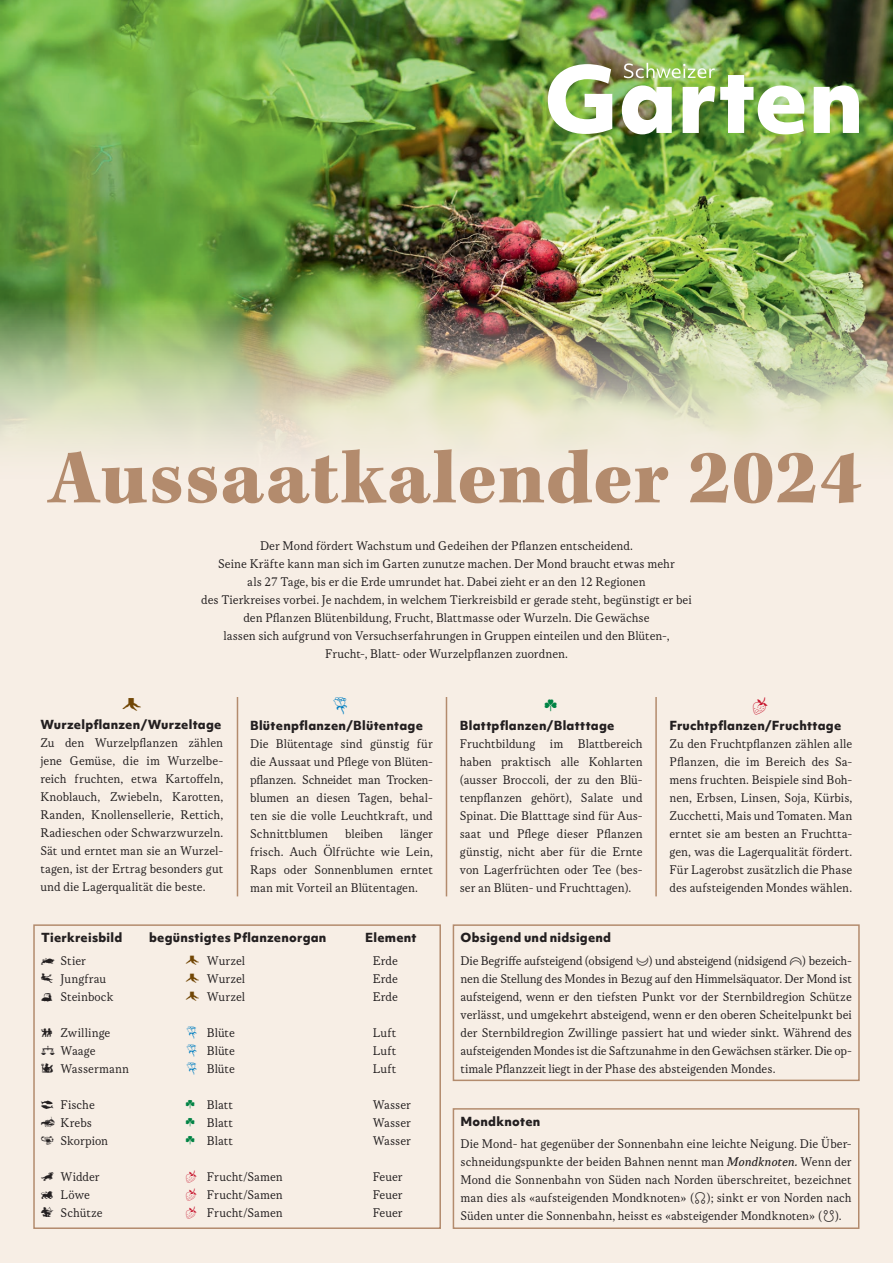
<style>
.page{position:relative;width:893px;height:1263px;background:#fff}
.page>*{position:absolute;margin:0;border:0;box-sizing:border-box;transform-origin:0 0}
.t1{font:900 79.5px "Kepler Std";letter-spacing:.015em;color:#b38b6d}
.t2{font:18.75px "Pflanzen";color:#724706}
.t3{font:18.75px "Cairo";color:#007ec1}
.t4{font:18.75px "Cairo";color:#008344}
.t5{font:18.75px "Cairo";color:#c7152d}
.t6{font:13.5px/18px "Korpus A";letter-spacing:-.005em;color:#231f20;text-align:justify}
.t7{font:800 12px "Objektiv Mk 1";letter-spacing:.02em;color:#231f20}
.s1{font-family:"L Astrology Pi Two"}
.s2{font-family:"Pflanzen";color:#724706}
.s3{font-family:"Cairo";color:#007ec1}
.s4{font-family:"Cairo";color:#008344}
.s5{font-family:"Cairo";color:#c7152d}
.s6{font-family:"L Astrology Pi One"}
.s7{font-family:"Korpus B12"}
</style>
<div class="page">
<img style="left:0;top:0;width:1px;height:1263px">
<div style="left:1px;top:0;width:892px;height:1263px;background:#f7eee5"></div>
<img style="left:0;top:0;width:893px;height:578px">
<div style="left:33px;top:924px;width:408px;height:305px;border:2px solid #b38b6d"></div>
<div style="left:453px;top:924px;width:407px;height:157px;border:2px solid #b38b6d"></div>
<div style="left:453px;top:1108px;width:406px;height:121px;border:2px solid #b38b6d"></div>
<svg style="left:548px;top:64px;width:64px;height:70px;background:#c9d9b4"></svg>
<svg style="left:814px;top:85px;width:45px;height:48px;background:#dee6cd"></svg>
<img style="left:622px;top:63px;width:182px;height:71px">
<hr style="left:237px;top:697px;width:1px;height:199px;background:#b38b6d">
<hr style="left:446px;top:697px;width:1px;height:199px;background:#b38b6d">
<hr style="left:655px;top:697px;width:2px;height:199px;background:#b38b6d">
<h1 class="t1" style="left:49px;top:432px;width:815px">Aussaatkalender 2024</h1>
<p class="t6" style="left:201px;top:536px;width:492px;text-align:center">Der Mond fördert Wachstum und Gedeihen der Pflanzen entscheidend.<br>Seine Kräfte kann man sich im Garten zunutze machen. Der Mond braucht etwas mehr<br>als 27 Tage, bis er die Erde umrundet hat. Dabei zieht er an den 12 Regionen<br>des Tierkreises vorbei. Je nachdem, in welchem Tierkreisbild er gerade steht, begünstigt er bei den Pflanzen Blütenbildung, Frucht, Blattmasse oder Wurzeln. Die Gewächse<br>lassen sich aufgrund von Versuchserfahrungen in Gruppen einteilen und den Blüten-, Frucht-, Blatt- oder Wurzelpflanzen zuordnen.</p>
<h2 class="t2" style="left:122px;top:694px;width:20px">W</h2>
<p class="t7" style="left:40px;top:716px;width:183px">Wurzelpflanzen/Wurzeltage</p>
<p class="t6" style="left:40px;top:734px;width:184px">Zu den Wurzelpflanzen zählen jene Gemüse, die im Wurzelbe&shy;reich fruchten, etwa Kartoffeln, Knoblauch, Zwiebeln, Karotten, Randen, Knollensellerie, Rettich, Radieschen oder Schwarzwurzeln.<br>Sät und erntet man sie an Wurzel&shy;tagen, ist der Ertrag besonders gut und die Lagerqualität die beste.</p>
<h2 class="t3" style="left:332px;top:697px;width:20px">)</h2>
<p class="t7" style="left:250px;top:717px;width:174px">Blütenpflanzen/Blütentage</p>
<p class="t6" style="left:250px;top:735px;width:184px">Die Blütentage sind günstig für die Aussaat und Pflege von Blüten&shy;pflanzen. Schneidet man Trocken&shy;blumen an diesen Tagen, behal&shy;ten sie die volle Leuchtkraft, und Schnittblumen</p>
<p class="t6" style="left:250px;top:825px;width:184px;text-indent:150px">länger frisch. Auch Ölfrüchte wie Lein, Raps oder Sonnenblumen erntet man mit Vorteil an Blütentagen.</p>
<p class="t6" style="left:345px;top:825px;width:40px">bleiben</p>
<p class="t7" style="left:41px;top:929px;width:83px">Tierkreisbild</p>
<p class="t7" style="left:149px;top:929px;width:179px">begünstigtes Pflanzenorgan</p>
<p class="t7" style="left:365px;top:929px;width:53px">Element</p>
<p class="t6" style="left:41px;top:951px;width:46px"><span class="s1">B</span> Stier</p>
<p class="t6" style="left:186px;top:951px;width:61px"><span class="s2">W</span> Wurzel</p>
<p class="t6" style="left:373px;top:951px;width:27px">Erde</p>
<p class="t6" style="left:41px;top:969px;width:67px"><span class="s1">F</span> Jungfrau</p>
<p class="t6" style="left:186px;top:969px;width:61px"><span class="s2">W</span> Wurzel</p>
<p class="t6" style="left:373px;top:969px;width:27px">Erde</p>
<p class="t6" style="left:41px;top:987px;width:74px"><span class="s1">J</span> Steinbock</p>
<p class="t6" style="left:186px;top:987px;width:61px"><span class="s2">W</span> Wurzel</p>
<p class="t6" style="left:373px;top:987px;width:27px">Erde</p>
<p class="t6" style="left:41px;top:1023px;width:71px"><span class="s1">C</span> Zwillinge</p>
<p class="t6" style="left:186px;top:1023px;width:51px"><span class="s3">)</span> Blüte</p>
<p class="t6" style="left:373px;top:1023px;width:25px">Luft</p>
<p class="t6" style="left:41px;top:1041px;width:56px"><span class="s1">G</span> Waage</p>
<p class="t6" style="left:186px;top:1041px;width:51px"><span class="s3">)</span> Blüte</p>
<p class="t6" style="left:373px;top:1041px;width:25px">Luft</p>
<p class="t6" style="left:41px;top:1059px;width:90px"><span class="s1">K</span> Wassermann</p>
<p class="t6" style="left:186px;top:1059px;width:51px"><span class="s3">)</span> Blüte</p>
<p class="t6" style="left:373px;top:1059px;width:25px">Luft</p>
<p class="t6" style="left:41px;top:1095px;width:55px"><span class="s1">L</span> Fische</p>
<p class="t6" style="left:186px;top:1095px;width:49px"><span class="s4">w</span> Blatt</p>
<p class="t6" style="left:373px;top:1095px;width:40px">Wasser</p>
<p class="t6" style="left:41px;top:1113px;width:52px"><span class="s1">D</span> Krebs</p>
<p class="t6" style="left:186px;top:1113px;width:49px"><span class="s4">w</span> Blatt</p>
<p class="t6" style="left:373px;top:1113px;width:40px">Wasser</p>
<p class="t6" style="left:41px;top:1131px;width:69px"><span class="s1">H</span> Skorpion</p>
<p class="t6" style="left:186px;top:1131px;width:49px"><span class="s4">w</span> Blatt</p>
<p class="t6" style="left:373px;top:1131px;width:40px">Wasser</p>
<p class="t6" style="left:41px;top:1167px;width:60px"><span class="s1">A</span> Widder</p>
<p class="t6" style="left:186px;top:1167px;width:99px"><span class="s5">B</span> Frucht/Samen</p>
<p class="t6" style="left:373px;top:1167px;width:31px">Feuer</p>
<p class="t6" style="left:41px;top:1185px;width:51px"><span class="s1">E</span> Löwe</p>
<p class="t6" style="left:186px;top:1185px;width:99px"><span class="s5">B</span> Frucht/Samen</p>
<p class="t6" style="left:373px;top:1185px;width:31px">Feuer</p>
<p class="t6" style="left:41px;top:1203px;width:63px"><span class="s1">I</span> Schütze</p>
<p class="t6" style="left:186px;top:1203px;width:99px"><span class="s5">B</span> Frucht/Samen</p>
<p class="t6" style="left:373px;top:1203px;width:31px">Feuer</p>
<h2 class="t4" style="left:544px;top:697px;width:16px">w</h2>
<p class="t7" style="left:460px;top:717px;width:156px">Blattpflanzen/Blatttage</p>
<p class="t6" style="left:460px;top:735px;width:184px">Fruchtbildung im Blattbereich haben praktisch alle Kohlarten (ausser Broccoli, der zu den Blü&shy;tenpflanzen gehört), Salate und Spinat. Die Blatttage sind für Aus&shy;saat und Pflege dieser Pflanzen günstig, nicht aber für die Ernte von Lagerfrüchten oder Tee (bes&shy;ser an Blüten- und Fruchttagen).</p>
<h2 class="t5" style="left:752px;top:697px;width:19px">B</h2>
<p class="t7" style="left:669px;top:717px;width:173px">Fruchtpflanzen/Fruchttage</p>
<p class="t6" style="left:669px;top:735px;width:184px">Zu den Fruchtpflanzen zählen alle Pflanzen, die im Bereich des Sa&shy;mens fruchten. Beispiele sind Boh&shy;nen, Erbsen, Linsen, Soja, Kürbis, Zucchetti, Mais und Tomaten. Man erntet sie am besten an Fruchtta&shy;gen, was die Lagerqualität fördert.<br>Für Lagerobst zusätzlich die Phase des aufsteigenden Mondes wählen.</p>
<p class="t7" style="left:461px;top:929px;width:152px">Obsigend und nidsigend</p>
<p class="t6" style="left:461px;top:951px;width:393px">Die Begriffe aufsteigend (obsigend <span class="s6">z</span>) und absteigend (nidsigend <span class="s6">Z</span>) bezeich&shy;nen die Stellung des Mondes in Bezug auf den Himmelsäquator. Der Mond ist aufsteigend, wenn er den tiefsten Punkt vor der Sternbildregion Schütze verlässt, und umgekehrt absteigend, wenn er den oberen Scheitelpunkt bei der Sternbildregion Zwillinge passiert hat und wieder sinkt. Während des aufsteigenden Mondes ist die Saftzunahme in den Gewächsen stärker. Die op&shy;timale Pflanzzeit liegt in der Phase des absteigenden Mondes.</p>
<p class="t7" style="left:461px;top:1113px;width:81px">Mondknoten</p>
<p class="t6" style="left:461px;top:1135px;width:393px">Die Mond- hat gegenüber der Sonnenbahn eine leichte Neigung. Die Über&shy;schneidungspunkte der beiden Bahnen nennt man <span class="s7">Mondknoten.</span> Wenn der Mond die Sonnenbahn von Süden nach Norden überschreitet, bezeichnet man dies als «aufsteigenden Mondknoten» (<span class="s6">P</span>); sinkt er von Norden nach Süden unter die Sonnenbahn, heisst es «absteigender Mondknoten» (<span class="s6">Q</span>).</p>
</div>
